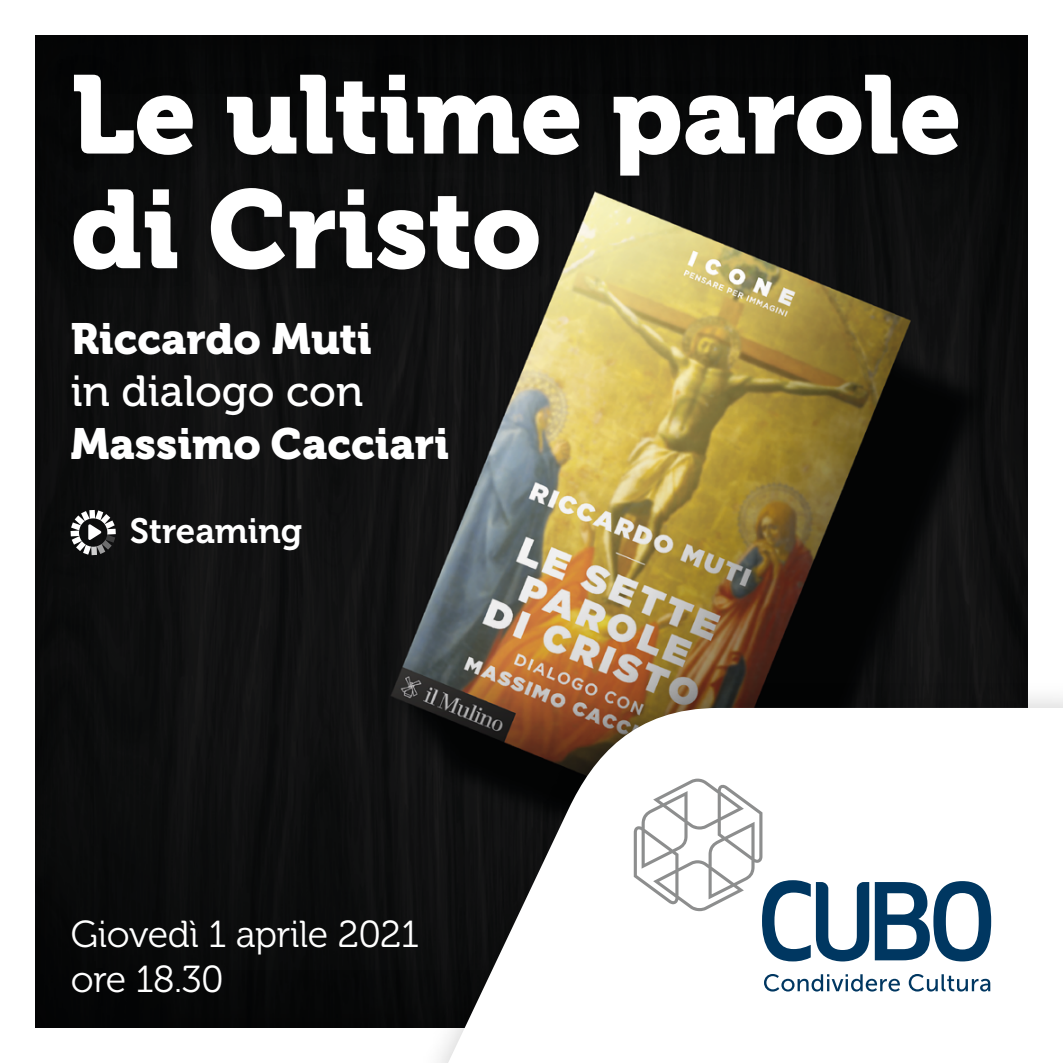
<style>
.page{position:relative;width:1063px;height:1063px;background:#fff}
.page>*{position:absolute;margin:0;border:0;box-sizing:border-box;transform-origin:0 0}
.t1{font:110.25px/114.8px "Museo 900";color:#fff}
.t2{font:43.5px "Museo 900";color:#fff}
.t3{font:43.5px "Museo 500";color:#fff}
.t4{font:37.5px/45px "Museo 300";letter-spacing:-.01em;color:#fff}
.t5{font:35px "Museo 700";color:#fff}
</style>
<div class="page">
<div style="left:34px;top:34px;width:995px;height:995px;background:#000;opacity:.4"></div>
<div style="left:414px;top:680px;width:649px;height:383px;background:#000;opacity:.2"></div>
<svg style="left:438px;top:708px;width:625px;height:355px"></svg>
<svg style="left:764px;top:974px;width:226px;height:18px"></svg>
<svg style="left:875px;top:881px;width:116px;height:80px"></svg>
<svg style="left:634px;top:779px;width:235px;height:182px"></svg>
<svg style="left:71px;top:510px;width:45px;height:45px"></svg>
<div style="left:52px;top:53px;width:928px;height:238px;background:#000;opacity:.3"></div>
<h1 class="t1" style="left:71px;top:59px;width:892px">Le ultime parole di Cristo</h1>
<p class="t2" style="left:71px;top:314px;width:302px">Riccardo Muti</p>
<p class="t3" style="left:71px;top:368px;width:294px">in dialogo con</p>
<p class="t2" style="left:71px;top:419px;width:380px">Massimo Cacciari</p>
<p class="t5" style="left:130px;top:511px;width:174px">Streaming</p>
<p class="t4" style="left:71px;top:913px;width:350px">Giovedì 1 aprile 2021 ore 18.30</p>
</div>
